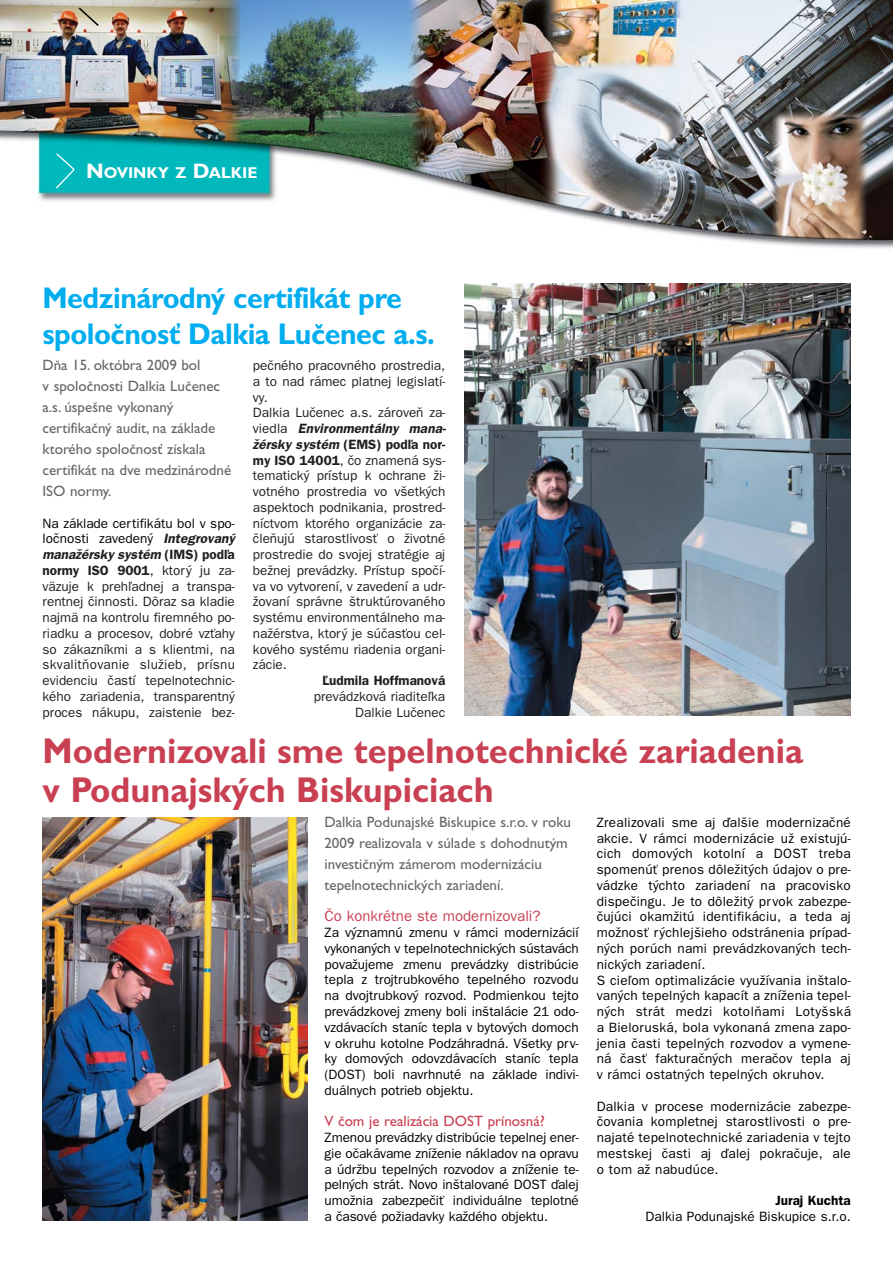
<style>
.page{position:relative;width:893px;height:1262px;background:#fff}
.page>*{position:absolute;margin:0;border:0;box-sizing:border-box;transform-origin:0 0}
.t1{font:700 36px/39px "Gill Sans CE";color:#c94053;scale:.95 1}
.t2{font:700 30px/36px "Gill Sans CE";letter-spacing:-.015em;color:#00adef;scale:.95 1}
.t3{font:700 15.75px "Gill Sans CE";color:#fff}
.t4{font:15px/21px "Gill Sans CE";color:#666}
.t5{font:15px "Gill Sans CE";color:#c94053}
.t6{font:15px "Franklin Gothic CE";color:#c94053}
.t7{font:13.5px/15.8px "Franklin Gothic CE";letter-spacing:.02em;color:#000;text-align:justify}
.t8{font:13.5px/15.8px "Franklin Gothic CE";color:#231f20;text-align:justify}
.t9{font:13.5px "Franklin Gothic CE";color:#000}
.t10{font:600 13.5px "Franklin Gothic CE";color:#231f20}
.t11{font:600 13.5px "Franklin Gothic CE";color:#000}
.s1{font-size:21px}
.s2{color:#000}
.s3{font-weight:600;font-style:italic}
.s4{font-weight:600}
</style>
<div class="page">
<img style="left:0;top:0;width:892px;height:284px">
<svg style="left:77px;top:6px;width:23px;height:22px"></svg>
<svg style="left:54px;top:152px;width:22px;height:38px"></svg>
<img style="left:464px;top:284px;width:386px;height:432px">
<img style="left:43px;top:817px;width:265px;height:403px">
<p class="t3" style="left:86px;top:167px;width:173px"><span class="s1">N</span>OVINKY Z <span class="s1">D</span>ALKIE</p>
<h2 class="t2" style="left:43px;top:282px;width:414px">Medzinárodn˘ certifikát pre spoloãnosÈ Dalkia Luãenec a.s.</h2>
<p class="t4" style="left:43px;top:356px;width:190px">DÀa 15. októbra 2009 bol<br>v spoloãnosti Dalkia Luãenec a.s. úspe‰ne vykonan˘ certifikaãn˘ audit, na základe ktorého spoloãnosÈ získala certifikát na dve medzinárodné<br>ISO normy.</p>
<p class="t8" style="left:43px;top:516px;width:194px"><span class="s2">Na základe certifikátu bol v spo&shy;loãnosti zaveden˘</span> <span class="s3">Integrovan˘ manaÏérsky systém</span> <span class="s4">(IMS) podºa normy ISO 9001</span>, ktor˘ ju za&shy;väzuje k prehºadnej a transpa&shy;rentnej ãinnosti. Dôraz sa kladie najmä na kontrolu firemného po&shy;riadku a procesov, dobré vzÈahy so zákazníkmi a s klientmi, na skvalitÀovanie sluÏieb, prísnu evidenciu ãastí tepelnotechnic&shy;kého zariadenia, transparentn˘ proces nákupu, zaistenie bez-</p>
<p class="t8" style="left:253px;top:359px;width:195px;text-align:left">peãného pracovného prostredia, a to nad rámec platnej legislatí&shy;vy.<br>Dalkia Luãenec a.s. zároveÀ za&shy;viedla <span class="s3">Environmentálny mana-<br>Ïérsky systém</span> <span class="s4">(EMS) podºa nor&shy;my ISO 14001</span>, ão znamená sys&shy;tematick˘ prístup k ochrane Ïi&shy;votného prostredia vo v‰etk˘ch aspektoch podnikania, prostred&shy;níctvom ktorého organizácie za&shy;ãleÀujú starostlivosÈ o Ïivotné prostredie do svojej stratégie aj beÏnej prevádzky. Prístup spoãí&shy;va vo vytvorení, v zavedení a udr-<br>Ïovaní správne ‰truktúrovaného systému environmentálneho ma&shy;naÏérstva, ktor˘ je súãasÈou cel&shy;kového systému riadenia organi&shy;zácie.</p>
<p class="t10" style="left:322px;top:675px;width:124px">ªudmila Hoffmanová</p>
<p class="t8" style="left:314px;top:689px;width:133px;text-align:right">prevádzková riaditeºka<br>Dalkie Luãenec</p>
<h1 class="t1" style="left:43px;top:734px;width:802px">Modernizovali sme tepelnotechnické zariadenia v Podunajsk˘ch Biskupiciach</h1>
<p class="t4" style="left:324px;top:813px;width:248px">Dalkia Podunajské Biskupice s.r.o. v roku 2009 realizovala v súlade s dohodnut˘m investiãn˘m zámerom modernizáciu tepelnotechnick˘ch zariadení.</p>
<p class="t6" style="left:324px;top:910px;width:218px">âo konkrétne ste modernizovali?</p>
<p class="t7" style="left:324px;top:926px;width:256px">Za v˘znamnú zmenu v rámci modernizácií vykonan˘ch v tepelnotechnick˘ch sústavách povaÏujeme zmenu prevádzky distribúcie tepla z trojtrubkového tepelného rozvodu na dvojtrubkov˘ rozvod. Podmienkou tejto prevádzkovej zmeny boli in‰talácie 21 odo&shy;vzdávacích staníc tepla v bytov˘ch domoch v okruhu kotolne Podzáhradná. V‰etky prv&shy;ky domov˘ch odovzdávacích staníc tepla (DOST) boli navrhnuté na základe indivi&shy;duálnych potrieb objektu.</p>
<p class="t5" style="left:324px;top:1115px;width:222px">V ãom je realizácia DOST prínosná?</p>
<p class="t7" style="left:324px;top:1130px;width:256px">Zmenou prevádzky distribúcie tepelnej ener&shy;gie oãakávame zníÏenie nákladov na opravu a údrÏbu tepeln˘ch rozvodov a zníÏenie te&shy;peln˘ch strát. Novo in‰talované DOST ìalej umoÏnia zabezpeãiÈ individuálne teplotné a ãasové poÏiadavky kaÏdého objektu.</p>
<p class="t7" style="left:596px;top:815px;width:256px;text-align:left">Zrealizovali sme aj ìal‰ie modernizaãné akcie. V rámci modernizácie uÏ existujú&shy;cich domov˘ch kotolní a DOST treba spomenúÈ prenos dôleÏit˘ch údajov o pre&shy;vádzke t˘chto zariadení na pracovisko dispeãingu. Je to dôleÏit˘ prvok zabezpe&shy;ãujúci okamÏitú identifikáciu, a teda aj moÏnosÈ r˘chlej‰ieho odstránenia prípad&shy;n˘ch porúch nami prevádzkovan˘ch tech&shy;nick˘ch zariadení.<br>S cieºom optimalizácie vyuÏívania in‰talo&shy;van˘ch tepeln˘ch kapacít a zníÏenia tepel&shy;n˘ch strát medzi kotolÀami Loty‰ská a Bieloruská, bola vykonaná zmena zapo&shy;jenia ãasti tepeln˘ch rozvodov a vymene&shy;ná ãasÈ fakturaãn˘ch meraãov tepla aj v rámci ostatn˘ch tepeln˘ch okruhov.</p>
<p class="t7" style="left:596px;top:1099px;width:256px">Dalkia v procese modernizácie zabezpe&shy;ãovania kompletnej starostlivosti o pre&shy;najaté tepelnotechnické zariadenia v tejto mestskej ãasti aj ìalej pokraãuje, ale o tom aÏ nabudúce.</p>
<p class="t11" style="left:775px;top:1195px;width:77px">Juraj Kuchta</p>
<p class="t9" style="left:645px;top:1211px;width:207px">Dalkia Podunajské Biskupice s.r.o.</p>
</div>
